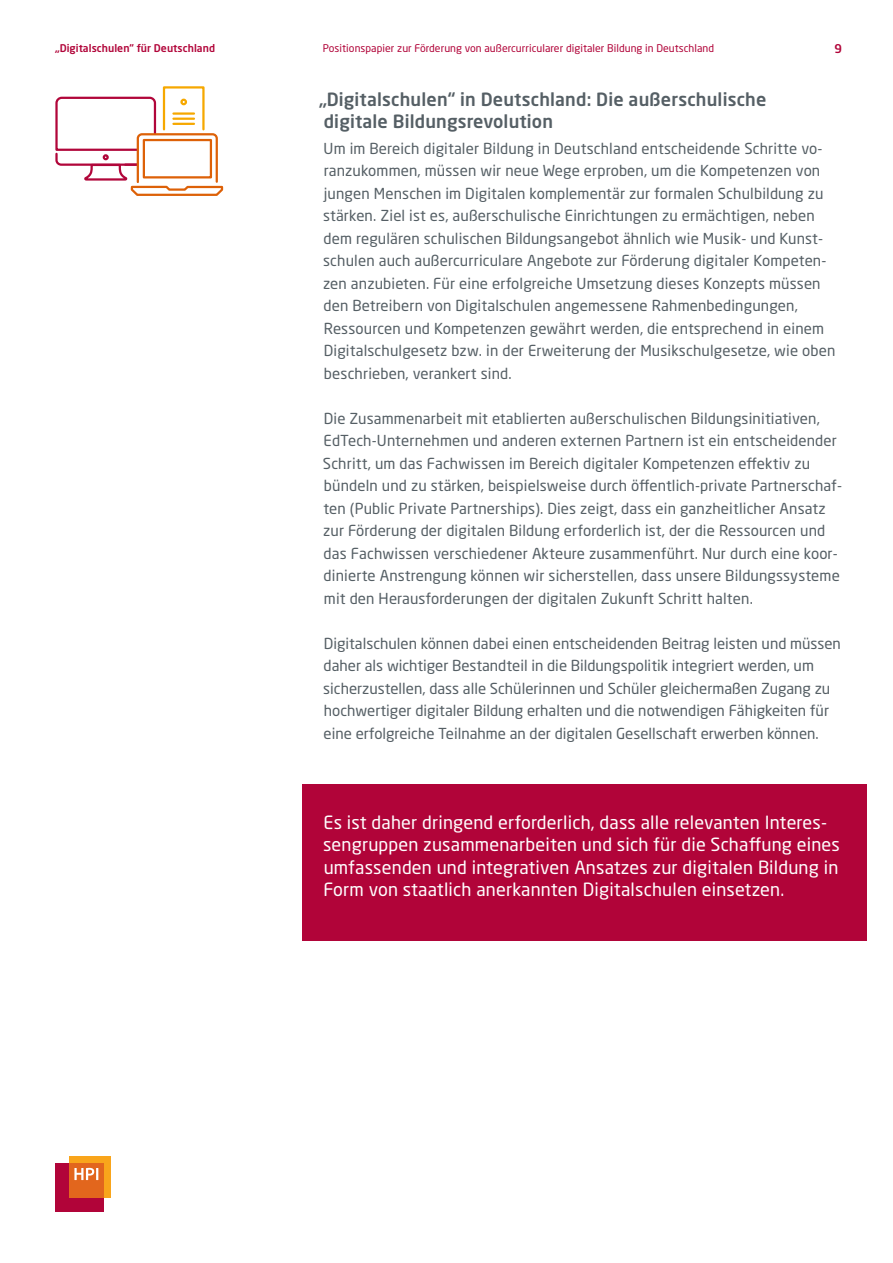
<style>
.page{position:relative;width:893px;height:1263px;background:#fff}
.page>*{position:absolute;margin:0;border:0;box-sizing:border-box;transform-origin:0 0}
._01_Fließtext{font:18px/22.5px "Neo Sans Pro";letter-spacing:.01em;color:#fff}
._01_Fließtext-2{font:500 18px/22.5px "Neo Sans Pro";letter-spacing:.01em;color:#555f65}
._01_Fließtext-3{font:15px/22.5px "Neo Sans Pro";letter-spacing:.01em;color:#555f65}
.t1{font:500 12px "Neo Sans Pro";color:#b10439}
.t2{font:10.5px "Neo Sans Pro";letter-spacing:.005em;color:#b10439}
.t3{font:500 10.5px "Neo Sans Pro";letter-spacing:.005em;color:#b10439}
</style>
<div class="page">
<div style="left:55px;top:1162px;width:49px;height:49px;background:#b10439"></div>
<div style="left:69px;top:1155px;width:42px;height:42px;background:#f9a51b"></div>
<div style="left:69px;top:1162px;width:35px;height:35px;background:#e2661d"></div>
<svg style="left:74px;top:1168px;width:24px;height:12px"></svg>
<div style="left:302px;top:784px;width:565px;height:156px;background:#b10439"></div>
<svg style="left:55px;top:96px;width:169px;height:100px"></svg>
<div style="left:180px;top:99px;width:7px;height:6px;border:2px solid #f6a800;border-radius:50%"></div>
<div style="left:163px;top:86px;width:42px;height:44px;border:2px solid #f6a800"></div>
<hr style="left:173px;top:123px;width:21px;height:2px;background:#f6a800">
<hr style="left:173px;top:118px;width:21px;height:2px;background:#f6a800">
<hr style="left:173px;top:112px;width:21px;height:3px;background:#f6a800">
<p class="t3" style="left:55px;top:42px;width:161px">„Digitalschulen“ für Deutschland</p>
<p class="t2" style="left:323px;top:42px;width:393px">Positionspapier zur Förderung von außercurricularer digitaler Bildung in Deutschland</p>
<p class="t1" style="left:834px;top:41px;width:9px">9</p>
<p class="_01_Fließtext-2" style="left:319px;top:87px;width:449px">„Digitalschulen“ in Deutschland: Die außerschulische digitale Bildungsrevolution</p>
<p class="_01_Fließtext-3" style="left:323px;top:137px;width:514px">Um im Bereich digitaler Bildung in Deutschland entscheidende Schritte vo&shy;ranzukommen, müssen wir neue Wege erproben, um die Kompetenzen von jungen Menschen im Digitalen komplementär zur formalen Schulbildung zu stärken. Ziel ist es, außerschulische Einrichtungen zu ermächtigen, neben dem regulären schulischen Bildungsangebot ähnlich wie Musik- und Kunst&shy;schulen auch außercurriculare Angebote zur Förderung digitaler Kompeten&shy;zen anzubieten. Für eine erfolgreiche Umsetzung dieses Konzepts müssen den Betreibern von Digitalschulen angemessene Rahmenbedingungen, Ressourcen und Kompetenzen gewährt werden, die entsprechend in einem Digitalschulgesetz bzw. in der Erweiterung der Musikschulgesetze, wie oben beschrieben, verankert sind.</p>
<p class="_01_Fließtext-3" style="left:323px;top:407px;width:521px">Die Zusammenarbeit mit etablierten außerschulischen Bildungsinitiativen, EdTech-Unternehmen und anderen externen Partnern ist ein entscheidender Schritt, um das Fachwissen im Bereich digitaler Kompetenzen effektiv zu bündeln und zu stärken, beispielsweise durch öffentlich-private Partnerschaf&shy;ten (Public Private Partnerships). Dies zeigt, dass ein ganzheitlicher Ansatz zur Förderung der digitalen Bildung erforderlich ist, der die Ressourcen und das Fachwissen verschiedener Akteure zusammenführt. Nur durch eine koor&shy;dinierte Anstrengung können wir sicherstellen, dass unsere Bildungssysteme mit den Herausforderungen der digitalen Zukunft Schritt halten.</p>
<p class="_01_Fließtext-3" style="left:323px;top:632px;width:519px">Digitalschulen können dabei einen entscheidenden Beitrag leisten und müssen daher als wichtiger Bestandteil in die Bildungspolitik integriert werden, um sicherzustellen, dass alle Schülerinnen und Schüler gleichermaßen Zugang zu hochwertiger digitaler Bildung erhalten und die notwendigen Fähigkeiten für eine erfolgreiche Teilnahme an der digitalen Gesellschaft erwerben können.</p>
<p class="_01_Fließtext" style="left:323px;top:811px;width:518px">Es ist daher dringend erforderlich, dass alle relevanten Interes&shy;sengruppen zusammenarbeiten und sich für die Schaffung eines umfassenden und integrativen Ansatzes zur digitalen Bildung in Form von staatlich anerkannten Digitalschulen einsetzen.</p>
</div>
